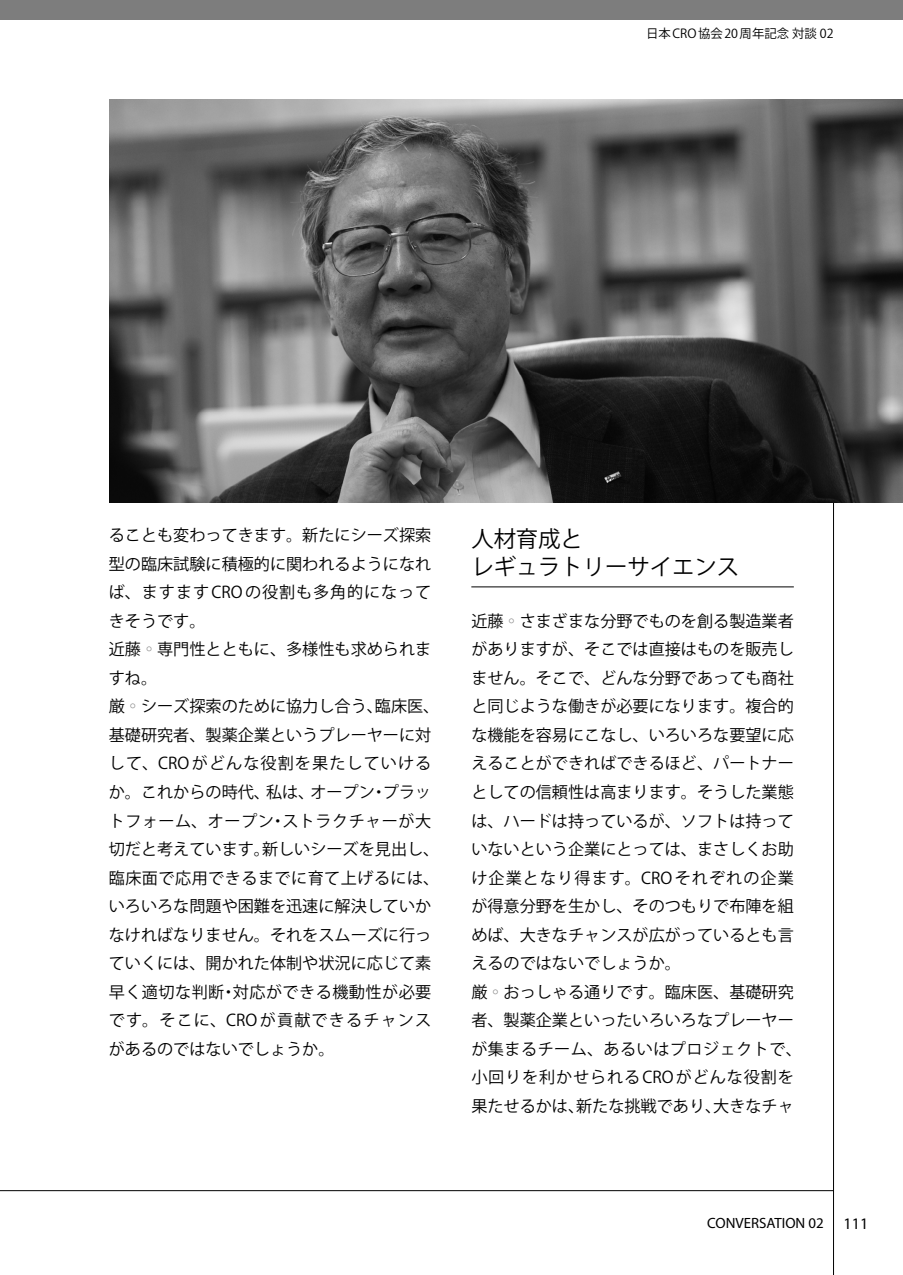
<style>
.page{position:relative;width:903px;height:1275px;background:#fff}
.page>*{position:absolute;margin:0;border:0;box-sizing:border-box;transform-origin:0 0}
.t1{font:22.4px/28.5px "Koz Go Pr 6 N";color:#000}
.t2{font:16.1px/28.5px "Koz Go Pr 6 N";color:#000}
.t3{font:14.88px "Myriad Pro";color:#000}
.t4{font:12.42px "Koz Go Pr 6 N";color:#000}
.s1{color:#898989}
.s2{font-size:16.1px}
</style>
<div class="page">
<hr style="left:833px;top:99px;width:1px;height:1176px;background:#000">
<div style="left:0;top:0;width:903px;height:20px;background:#7d7d7d"></div>
<hr style="left:0;top:1190px;width:833px;height:1px;background:#000">
<hr style="left:471px;top:587px;width:323px;height:1px;background:#000">
<img style="left:109px;top:99px;width:794px;height:403px">
<p class="t4" style="left:646px;top:27px;width:189px">日本 CRO 協会 20 周年記念 対談 02</p>
<p class="t2" style="left:109px;top:521px;width:332px">ることも変わってきます。新たにシーズ探索型の臨床試験に積極的に関われるようになれば、ますますCROの役割も多角的になってきそうです。<br>近藤<span class="s1">◦</span>専門性とともに、多様性も求められますね。<br>厳<span class="s1">◦</span>シーズ探索のために協力し合う、臨床医、基礎研究者、製薬企業というプレーヤーに対して、CROがどんな役割を果たしていけるか。これからの時代、私は、オープン・プラットフォーム、オープン・ストラクチャーが大切だと考えています。新しいシーズを見出し、臨床面で応用できるまでに育て上げるには、いろいろな問題や困難を迅速に解決していかなければなりません。それをスムーズに行っていくには、開かれた体制や状況に応じて素早く適切な判断・対応ができる機動性が必要です。そこに、CROが貢献できるチャンスがあるのではないでしょうか。</p>
<h1 class="t1" style="left:471px;top:525px;width:269px">人材育成と<br>レギュラトリーサイエンス</h1>
<p class="t2" style="left:471px;top:607px;width:332px">近藤<span class="s1">◦</span>さまざまな分野でものを創る製造業者がありますが、そこでは直接はものを販売しません。そこで、どんな分野であっても商社と同じような働きが必要になります。複合的な機能を容易にこなし、いろいろな要望に応えることができればできるほど、パートナーとしての信頼性は高まります。そうした業態は、ハードは持っているが、ソフトは持っていないという企業にとっては、まさしくお助け企業となり得ます。CROそれぞれの企業が得意分野を生かし、そのつもりで布陣を組めば、大きなチャンスが広がっているとも言えるのではないでしょうか。<br>厳<span class="s1">◦</span>おっしゃる通りです。臨床医、基礎研究者、製薬企業といったいろいろなプレーヤーが集まるチーム、あるいはプロジェクトで、小回りを利かせられるCROがどんな役割を果たせるかは、新たな挑戦であり、大きなチャ</p>
<p class="t3" style="left:707px;top:1214px;width:163px">CONVERSATION 02 <span class="s2">111</span></p>
</div>
